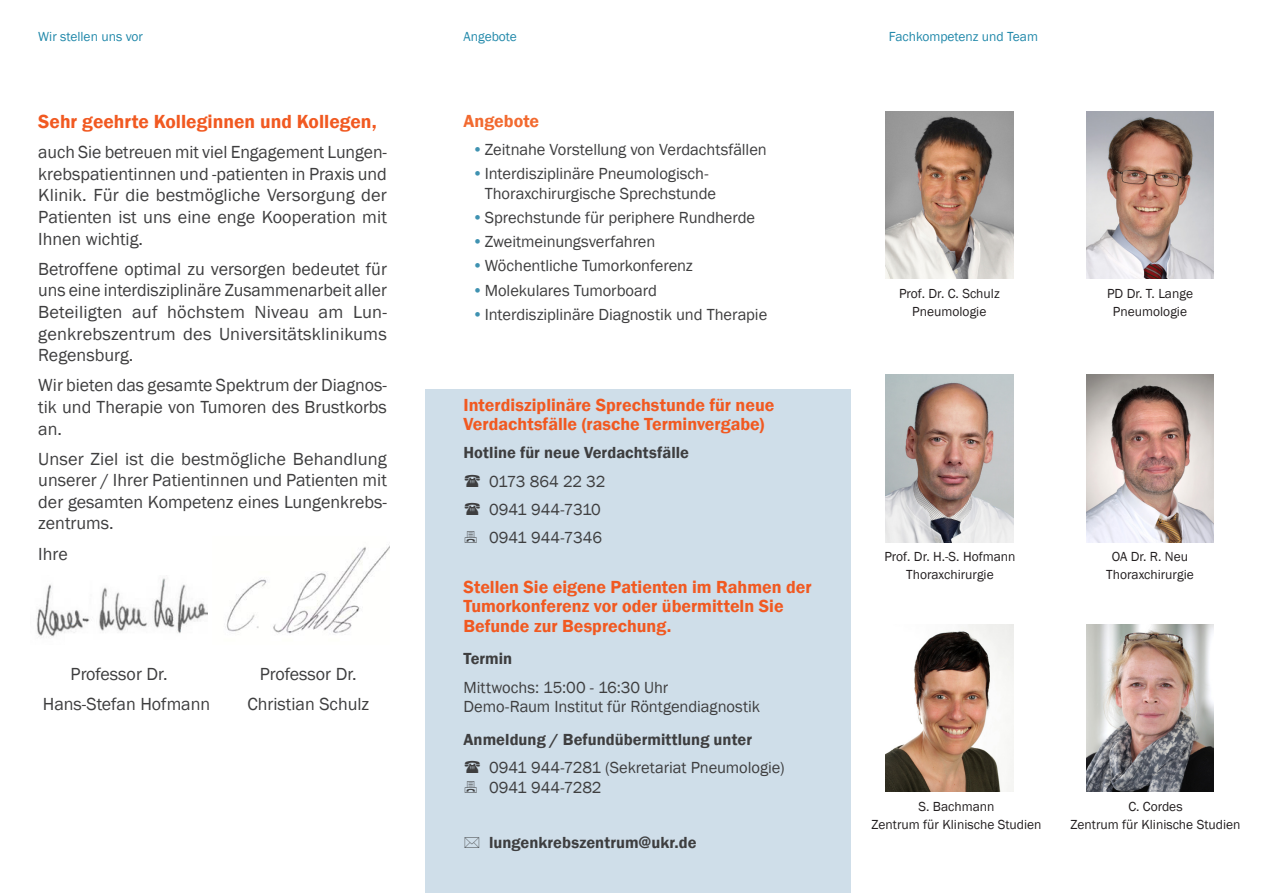
<style>
.page{position:relative;width:1263px;height:893px;background:#fff}
.page>*{position:absolute;margin:0;border:0;box-sizing:border-box;transform-origin:0 0}
.Speakers_-_Bezeichnu{font:600 19.5px "Franklin Gothic";color:#f15921}
.Copy_Programm_7_8_5{font:18px/21.6px "Franklin Gothic";color:#3e3e3f;text-align:justify}
.t1{font:600 18px/19.5px "Franklin Gothic";color:#f15921}
.Copy_Programm_7_8_5-2{font:600 18px "Franklin Gothic";color:#f26a30}
.t2{font:16.5px/19.8px "Franklin Gothic";letter-spacing:-.005em;color:#3e3e3f}
.t3{font:600 16.5px "Franklin Gothic";color:#3e3e3f}
.t4{font:13.5px/18px "Franklin Gothic";color:#231f20;text-align:center}
.t5{font:13.5px "Franklin Gothic";color:#2289aa}
.s1{color:#3f92b1}
</style>
<div class="page">
<div style="left:425px;top:389px;width:425px;height:504px;background:#cfdee9"></div>
<img style="left:226px;top:545px;width:164px;height:89px">
<img style="left:36px;top:578px;width:171px;height:59px">
<img style="left:885px;top:111px;width:128px;height:168px">
<img style="left:1086px;top:111px;width:128px;height:168px">
<img style="left:885px;top:375px;width:128px;height:167px">
<img style="left:1086px;top:375px;width:128px;height:167px">
<img style="left:885px;top:624px;width:128px;height:167px">
<img style="left:1086px;top:624px;width:128px;height:167px">
<p class="t5" style="left:38px;top:28px;width:106px">Wir stellen uns vor</p>
<p class="Speakers_-_Bezeichnu" style="left:38px;top:110px;width:340px">Sehr geehrte Kolleginnen und Kollegen,</p>
<p class="Copy_Programm_7_8_5" style="left:38px;top:142px;width:350px">auch Sie betreuen mit viel Engagement Lungen&shy;krebspatientinnen und -patienten in Praxis und Klinik. Für die bestmögliche Versorgung der Patienten ist uns eine enge Kooperation mit Ihnen wichtig.</p>
<p class="Copy_Programm_7_8_5" style="left:38px;top:258px;width:350px">Betroffene optimal zu versorgen bedeutet für uns eine interdisziplinäre Zusammenarbeit aller Beteiligten auf höchstem Niveau am Lun&shy;genkrebszentrum des Universitätsklinikums Regensburg.</p>
<p class="Copy_Programm_7_8_5" style="left:38px;top:375px;width:350px">Wir bieten das gesamte Spektrum der Diagnos&shy;tik und Therapie von Tumoren des Brustkorbs an.</p>
<p class="Copy_Programm_7_8_5" style="left:38px;top:448px;width:350px">Unser Ziel ist die bestmögliche Behandlung unserer / Ihrer Patientinnen und Patienten mit der gesamten Kompetenz eines Lungenkrebs&shy;zentrums.</p>
<p class="Copy_Programm_7_8_5" style="left:38px;top:543px;width:31px">Ihre</p>
<p class="Copy_Programm_7_8_5" style="left:71px;top:664px;width:98px">Professor Dr.</p>
<p class="Copy_Programm_7_8_5" style="left:260px;top:664px;width:98px">Professor Dr.</p>
<p class="Copy_Programm_7_8_5" style="left:43px;top:694px;width:169px">Hans-Stefan Hofmann</p>
<p class="Copy_Programm_7_8_5" style="left:247px;top:694px;width:123px">Christian Schulz</p>
<p class="t5" style="left:463px;top:28px;width:55px">Angebote</p>
<p class="t5" style="left:889px;top:28px;width:151px">Fachkompetenz und Team</p>
<p class="Copy_Programm_7_8_5-2" style="left:463px;top:110px;width:77px">Angebote</p>
<p class="t2" style="left:472px;top:140px;width:296px"><span class="s1">•</span>Zeitnahe Vorstellung von Verdachtsfällen</p>
<p class="t2" style="left:485px;top:164px;width:233px;text-indent:-13px"><span class="s1">•</span>Interdisziplinäre Pneumologisch-<br>Thoraxchirurgische Sprechstunde</p>
<p class="t2" style="left:472px;top:208px;width:285px"><span class="s1">•</span>Sprechstunde für periphere Rundherde</p>
<p class="t2" style="left:472px;top:232px;width:185px"><span class="s1">•</span>Zweitmeinungsverfahren</p>
<p class="t2" style="left:472px;top:256px;width:222px"><span class="s1">•</span>Wöchentliche Tumorkonferenz</p>
<p class="t2" style="left:472px;top:280px;width:186px"><span class="s1">•</span>Molekulares Tumorboard</p>
<p class="t2" style="left:472px;top:304px;width:297px"><span class="s1">•</span>Interdisziplinäre Diagnostik und Therapie</p>
<p class="t1" style="left:463px;top:395px;width:312px">Interdisziplinäre Sprechstunde für neue<br>Verdachtsfälle (rasche Terminvergabe)</p>
<p class="t3" style="left:463px;top:443px;width:227px">Hotline für neue Verdachtsfälle</p>
<p class="t2" style="left:489px;top:472px;width:118px">0173 864 22 32</p>
<p class="t2" style="left:489px;top:500px;width:113px">0941 944-7310</p>
<p class="t2" style="left:489px;top:528px;width:115px">0941 944-7346</p>
<p class="t1" style="left:463px;top:577px;width:350px">Stellen Sie eigene Patienten im Rahmen der<br>Tumorkonferenz vor oder übermitteln Sie<br>Befunde zur Besprechung.</p>
<p class="t3" style="left:463px;top:648px;width:50px">Termin</p>
<p class="t2" style="left:463px;top:677px;width:298px">Mittwochs: 15:00 - 16:30 Uhr<br>Demo-Raum Institut für Röntgendiagnostik</p>
<p class="t3" style="left:463px;top:729px;width:290px">Anmeldung / Befundübermittlung unter</p>
<p class="t2" style="left:489px;top:758px;width:297px">0941 944-7281 (Sekretariat Pneumologie)<br>0941 944-7282</p>
<p class="t3" style="left:489px;top:832px;width:209px">lungenkrebszentrum@ukr.de</p>
<p class="t4" style="left:899px;top:285px;width:102px">Prof. Dr. C. Schulz<br>Pneumologie</p>
<p class="t4" style="left:1107px;top:285px;width:88px">PD Dr. T. Lange<br>Pneumologie</p>
<p class="t4" style="left:884px;top:548px;width:133px">Prof. Dr. H.-S. Hofmann<br>Thoraxchirurgie</p>
<p class="t4" style="left:1106px;top:548px;width:89px">OA Dr. R. Neu<br>Thoraxchirurgie</p>
<p class="t4" style="left:871px;top:797px;width:172px">S. Bachmann<br>Zentrum für Klinische Studien</p>
<p class="t4" style="left:1070px;top:797px;width:172px">C. Cordes<br>Zentrum für Klinische Studien</p>
</div>
